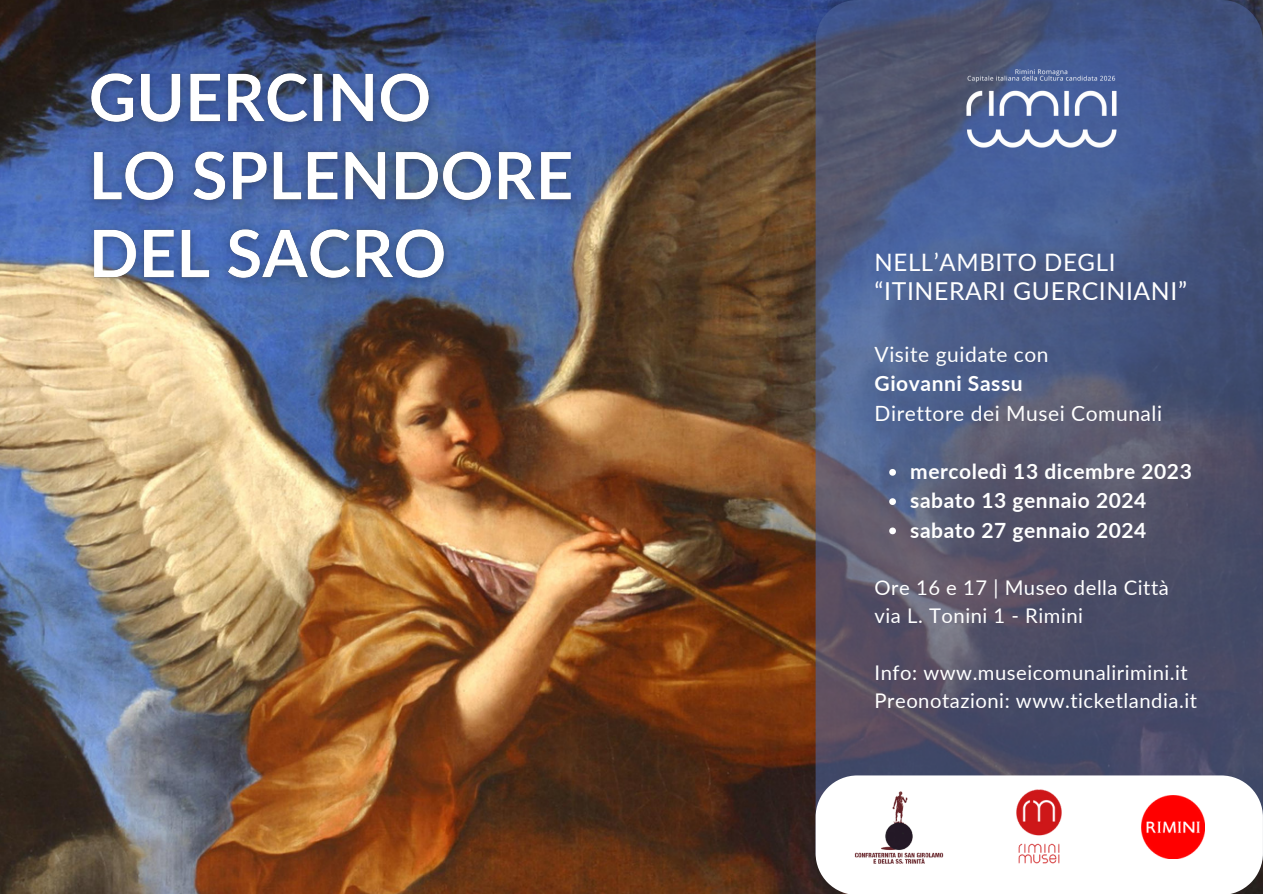
<style>
.page{position:relative;width:1263px;height:894px;background:#fff}
.page>*{position:absolute;margin:0;border:0;box-sizing:border-box;transform-origin:0 0}
.t1{font:24.75px "Lato";letter-spacing:.025em;color:#fff}
.t2{font:24px "Lato";letter-spacing:.025em;color:#fff}
.t3{font:700 21px "Lato";letter-spacing:.025em;color:#fff}
.t4{font:21px "Lato";letter-spacing:.025em;color:#fff}
.t5{font:20.25px "Lato";letter-spacing:.025em;color:#fff}
</style>
<div class="page">
<img style="left:0;top:0;width:816px;height:893px">
<svg style="left:816px;top:0;width:447px;height:775px;background:#4d5577"></svg>
<svg style="left:816px;top:775px;width:447px;height:118px"></svg>
<img style="left:1015px;top:788px;width:49px;height:75px">
<img style="left:852px;top:788px;width:93px;height:77px">
<img style="left:1141px;top:794px;width:63px;height:63px">
<img style="left:961px;top:65px;width:156px;height:86px">
<img style="left:76px;top:58px;width:512px;height:239px">
<svg style="left:889px;top:469px;width:7px;height:6px"></svg>
<svg style="left:889px;top:498px;width:7px;height:7px"></svg>
<svg style="left:889px;top:527px;width:7px;height:7px"></svg>
<p class="t2" style="left:875px;top:247px;width:242px">NELL’AMBITO DEGLI</p>
<p class="t1" style="left:875px;top:275px;width:314px">“ITINERARI GUERCINIANI”</p>
<p class="t4" style="left:875px;top:341px;width:176px">Visite guidate con</p>
<p class="t3" style="left:875px;top:370px;width:150px">Giovanni Sassu</p>
<p class="t4" style="left:875px;top:399px;width:289px">Direttore dei Musei Comunali</p>
<p class="t3" style="left:910px;top:458px;width:283px">mercoledì 13 dicembre 2023</p>
<p class="t3" style="left:910px;top:487px;width:238px">sabato 13 gennaio 2024</p>
<p class="t3" style="left:910px;top:516px;width:238px">sabato 27 gennaio 2024</p>
<p class="t5" style="left:875px;top:575px;width:296px">Ore 16 e 17 | Museo della Città</p>
<p class="t5" style="left:875px;top:603px;width:210px">via L. Tonini 1 - Rimini</p>
<p class="t5" style="left:875px;top:659px;width:315px">Info: www.museicomunalirimini.it</p>
<p class="t5" style="left:875px;top:687px;width:324px">Preonotazioni: www.ticketlandia.it</p>
</div>
